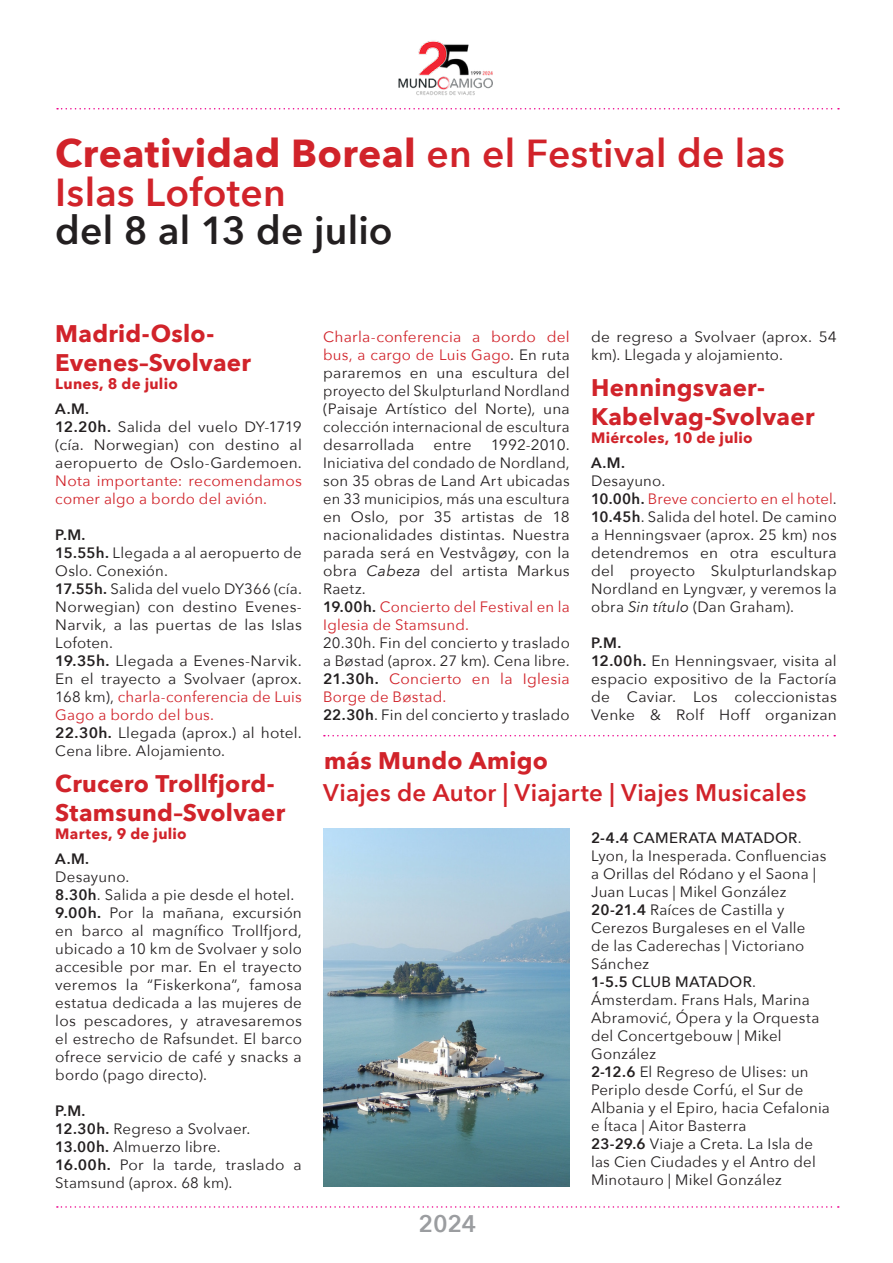
<style>
.page{position:relative;width:893px;height:1263px;background:#fff}
.page>*{position:absolute;margin:0;border:0;box-sizing:border-box;transform-origin:0 0}
.H2_Subtitulo{font:600 39px/39px "Avenir Next";letter-spacing:.01em;color:#d1232a}
.H2_Subtitulo-2{font:600 39px "Avenir Next";letter-spacing:.005em;color:#231f20}
.H4_Subtitulo_Cuerpo{font:700 24px/28.5px "Avenir Next";letter-spacing:.01em;color:#d1232a}
.t1{font:600 24px "Avenir Next";letter-spacing:.01em;color:#d1232a}
.t2{font:600 24px "Avenir Next";color:#9b9da0}
.Contenido_1C{font:15px/18px "Avenir Next";letter-spacing:.015em;color:#231f20}
.Contenido_1C-2{font:15px/18px "Avenir Next";letter-spacing:.015em;color:#d1232a}
.Fecha{font:700 15px "Avenir Next";letter-spacing:.02em;color:#d1232a}
.Contenido_1C-3{font:600 15px "Avenir Next";color:#231f20}
.s1{font-weight:700}
.s2{font-weight:600}
.s3{color:#d1232a}
.s4{font-style:italic}
.s5{font-weight:600;color:#231f20}
.s6{color:#231f20}
.s7{font-weight:500}
</style>
<div class="page">
<img style="left:398px;top:40px;width:95px;height:56px">
<svg style="left:57px;top:108px;width:782px;height:2px"></svg>
<svg style="left:57px;top:1206px;width:782px;height:2px"></svg>
<img style="left:323px;top:828px;width:247px;height:358px">
<svg style="left:324px;top:735px;width:511px;height:1px"></svg>
<p class="H2_Subtitulo" style="left:55px;top:133px;width:731px"><span class="s1">Creatividad Boreal</span> en el Festival de las<br>Islas Lofoten</p>
<p class="H2_Subtitulo-2" style="left:55px;top:197px;width:339px">del 8 al 13 de julio</p>
<p class="H4_Subtitulo_Cuerpo" style="left:55px;top:319px;width:197px">Madrid-Oslo-<br>Evenes–Svolvaer</p>
<p class="Fecha" style="left:55px;top:370px;width:124px">Lunes, 8 de julio</p>
<p class="Contenido_1C-3" style="left:55px;top:396px;width:35px">A.M.</p>
<p class="Contenido_1C" style="left:55px;top:417px;width:248px;text-align:justify"><span class="s2">12.20h.</span> Salida del vuelo DY-1719 (cía. Norwegian) con destino al aeropuerto de Oslo-Gardemoen.<br><span class="s3">Nota importante: recomendamos comer algo a bordo del avión.</span></p>
<p class="Contenido_1C-3" style="left:55px;top:522px;width:32px">P.M.</p>
<p class="Contenido_1C" style="left:55px;top:543px;width:248px"><span class="s2">15.55h.</span> Llegada a al aeropuerto de<br>Oslo. Conexión.</p>
<p class="Contenido_1C" style="left:55px;top:579px;width:248px;text-align:justify"><span class="s2">17.55h.</span> Salida del vuelo DY366 (cía.<br>Norwegian) con destino Evenes-Narvik, a las puertas de las Islas Lofoten.</p>
<p class="Contenido_1C" style="left:55px;top:651px;width:248px;text-align:justify"><span class="s2">19.35h.</span> Llegada a Evenes-Narvik.<br>En el trayecto a Svolvaer (aprox.<br>168 km), <span class="s3">charla-conferencia de Luis Gago a bordo del bus.</span></p>
<p class="Contenido_1C" style="left:55px;top:723px;width:248px"><span class="s2">22.30h.</span> Llegada (aprox.) al hotel.<br>Cena libre. Alojamiento.</p>
<p class="H4_Subtitulo_Cuerpo" style="left:55px;top:769px;width:231px">Crucero Trollfjord-<br>Stamsund–Svolvaer</p>
<p class="Fecha" style="left:55px;top:820px;width:133px">Martes, 9 de julio</p>
<p class="Contenido_1C-3" style="left:55px;top:846px;width:35px">A.M.</p>
<p class="Contenido_1C" style="left:55px;top:867px;width:76px">Desayuno.</p>
<p class="Contenido_1C" style="left:55px;top:885px;width:240px"><span class="s2">8.30h</span>. Salida a pie desde el hotel.</p>
<p class="Contenido_1C" style="left:55px;top:903px;width:248px;text-align:justify"><span class="s2">9.00h.</span> Por la mañana, excursión en barco al magnífico Trollfjord, ubicado a 10 km de Svolvaer y solo accesible por mar. En el trayecto veremos la “Fiskerkona”, famosa estatua dedicada a las mujeres de los pescadores, y atravesaremos el estrecho de Rafsundet. El barco ofrece servicio de café y snacks a bordo (pago directo).</p>
<p class="Contenido_1C-3" style="left:55px;top:1098px;width:32px">P.M.</p>
<p class="Contenido_1C" style="left:55px;top:1119px;width:197px"><span class="s2">12.30h.</span> Regreso a Svolvaer.</p>
<p class="Contenido_1C" style="left:55px;top:1137px;width:167px"><span class="s2">13.00h.</span> Almuerzo libre.</p>
<p class="Contenido_1C" style="left:55px;top:1155px;width:248px"><span class="s2">16.00h.</span> Por la tarde, traslado a<br>Stamsund (aprox. 68 km).</p>
<p class="Contenido_1C" style="left:323px;top:327px;width:248px;text-align:justify"><span class="s3">Charla-conferencia a bordo del bus, a cargo de Luis Gago</span>. En ruta pararemos en una escultura del proyecto del Skulpturland Nordland (Paisaje Artístico del Norte), una colección internacional de escultura desarrollada</p>
<p class="Contenido_1C" style="left:323px;top:435px;width:248px;text-align:justify;text-indent:168px">1992-2010.<br>Iniciativa del condado de Nordland, son 35 obras de Land Art ubicadas en 33 municipios, más una escultura en Oslo, por 35 artistas de 18 nacionalidades distintas. Nuestra parada será en Vestvågøy, con la obra <span class="s4">Cabeza</span> del artista Markus Raetz.</p>
<p class="Contenido_1C-2" style="left:323px;top:597px;width:248px"><span class="s5">19.00h.</span> Concierto del Festival en la<br>Iglesia de Stamsund.</p>
<p class="Contenido_1C" style="left:323px;top:633px;width:248px">20.30h. Fin del concierto y traslado a Bøstad (aprox. 27 km). Cena libre.</p>
<p class="Contenido_1C-2" style="left:323px;top:669px;width:248px"><span class="s5">21.30h.</span> Concierto en la Iglesia<br>Borge de Bøstad.</p>
<p class="Contenido_1C" style="left:323px;top:705px;width:248px"><span class="s2">22.30h</span>. Fin del concierto y traslado</p>
<p class="Contenido_1C" style="left:433px;top:435px;width:40px">entre</p>
<p class="H4_Subtitulo_Cuerpo" style="left:324px;top:746px;width:226px">más Mundo Amigo</p>
<p class="Contenido_1C" style="left:591px;top:327px;width:247px">de regreso a Svolvaer (aprox. 54 km). Llegada y alojamiento.</p>
<p class="H4_Subtitulo_Cuerpo" style="left:591px;top:373px;width:225px">Henningsvaer-<br>Kabelvag-Svolvaer</p>
<p class="Fecha" style="left:591px;top:424px;width:163px">Miércoles, 10 de julio</p>
<p class="Contenido_1C-3" style="left:591px;top:450px;width:35px">A.M.</p>
<p class="Contenido_1C" style="left:591px;top:471px;width:76px">Desayuno.</p>
<p class="Contenido_1C-2" style="left:591px;top:489px;width:247px"><span class="s5">10.00h.</span> Breve concierto en el hotel<span class="s6">.</span></p>
<p class="Contenido_1C" style="left:591px;top:507px;width:247px;text-align:justify"><span class="s2">10.45h</span>. Salida del hotel. De camino a Henningsvaer (aprox. 25 km) nos detendremos en otra escultura del proyecto Skulpturlandskap Nordland en Lyngvær, y veremos la obra <span class="s4">Sin título</span> (Dan Graham).</p>
<p class="Contenido_1C-3" style="left:591px;top:630px;width:32px">P.M.</p>
<p class="Contenido_1C" style="left:591px;top:651px;width:247px;text-align:justify"><span class="s2">12.00h.</span> En Henningsvaer, visita al espacio expositivo de la Factoría de Caviar. Los coleccionistas Venke &amp; Rolf Hoff organizan</p>
<p class="t1" style="left:323px;top:772px;width:485px">Viajes de Autor | Viajarte | Viajes Musicales</p>
<h2 class="t2" style="left:418px;top:1203px;width:60px">2024</h2>
<p class="Contenido_1C" style="left:591px;top:828px;width:237px"><span class="s2">2-4.4</span> <span class="s7">CAMERATA MATADOR</span>.<br>Lyon, la Inesperada. Confluencias a Orillas del Ródano y el Saona |<br>Juan Lucas | Mikel González</p>
<p class="Contenido_1C" style="left:591px;top:900px;width:216px"><span class="s2">20-21.4</span> Raíces de Castilla y<br>Cerezos Burgaleses en el Valle de las Caderechas | Victoriano<br>Sánchez</p>
<p class="Contenido_1C" style="left:591px;top:972px;width:230px"><span class="s2">1-5.5</span> <span class="s7">CLUB MATADOR</span>.<br>Ámsterdam. Frans Hals, Marina<br>Abramović, Ópera y la Orquesta del Concertgebouw | Mikel<br>González</p>
<p class="Contenido_1C" style="left:591px;top:1062px;width:240px"><span class="s2">2-12.6</span> El Regreso de Ulises: un<br>Periplo desde Corfú, el Sur de<br>Albania y el Epiro, hacia Cefalonia e Ítaca | Aitor Basterra</p>
<p class="Contenido_1C" style="left:591px;top:1134px;width:226px"><span class="s2">23-29.6</span> Viaje a Creta. La Isla de las Cien Ciudades y el Antro del<br>Minotauro | Mikel González</p>
</div>
